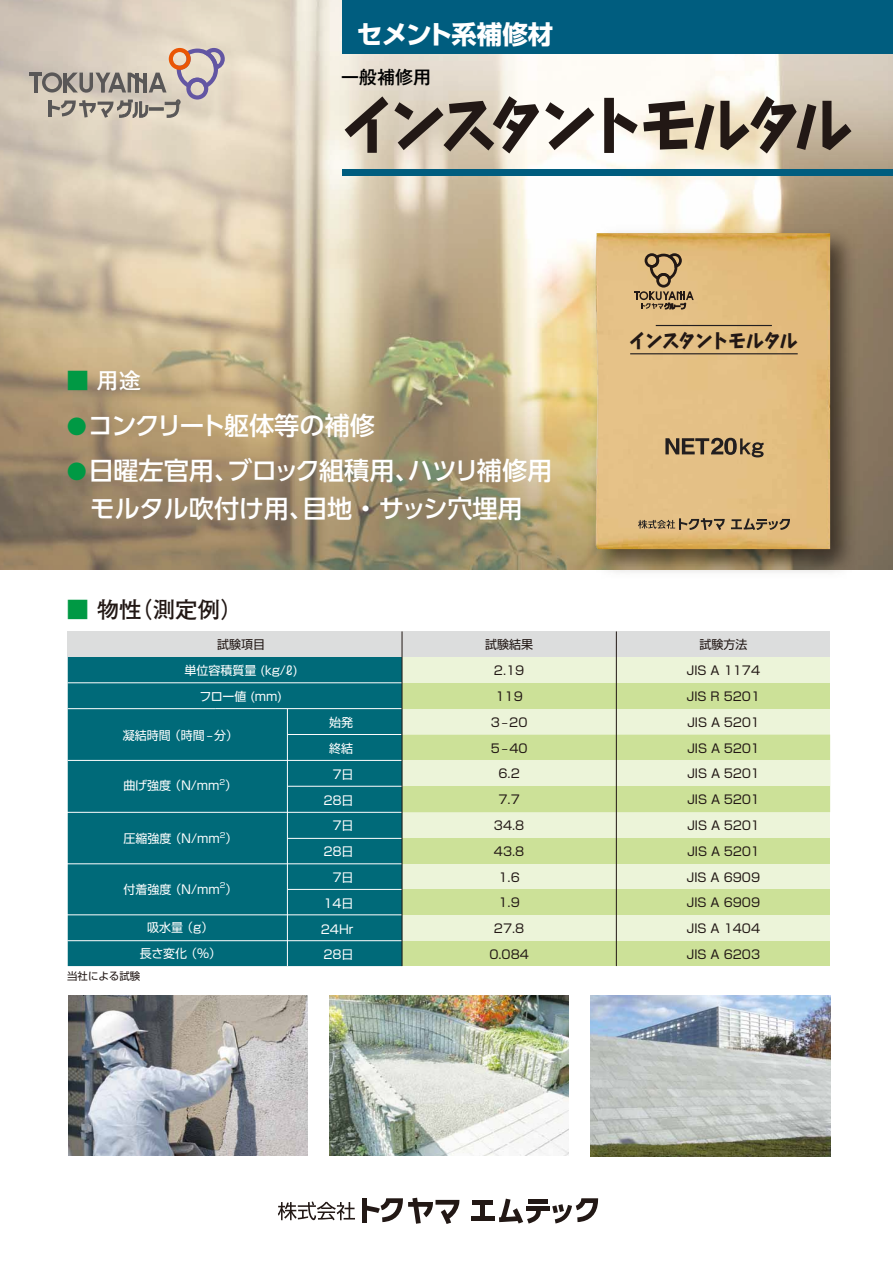
<style>
.page{position:relative;width:893px;height:1263px;background:#fff}
.page>*{position:absolute;margin:0;border:0;box-sizing:border-box;transform-origin:0 0}
.t1{font:700 61.5px "Take Std";letter-spacing:-.12em;color:#221815;scale:.95 1}
.t2{font:700 25.5px "Shin Go Pro";letter-spacing:-.015em;color:#fff}
.t3{font:500 25.05px/37.7px "UD Shin Go Pro";letter-spacing:-.01em;color:#fff;text-align:center}
.t4{font:500 25.05px "UD Shin Go Pro";letter-spacing:-.06em;color:#fff}
.t5{font:700 22.5px "Futo Go B101 Pro";color:#221815}
.t6{font:700 22.5px "Futo Go B101 Pro";color:#fff}
.t7{font:700 19.05px "Take Std";letter-spacing:-.06em;color:#221815;scale:.95 1}
.t8{font:500 18px "Gothic MB101 Pro";color:#000}
.t9{font:12.15px/25.8px "Shin Go Pro";color:#221815;text-align:center}
.t10{font:12.15px/25.8px "Shin Go Pro";color:#fff;text-align:center}
.t11{font:10.5px "Shin Go Pro";color:#221815}
.s1{color:#094}
.s2{font-size:20.1px;color:#094}
</style>
<div class="page">
<img style="left:0;top:0;width:893px;height:570px">
<svg style="left:278px;top:1201px;width:77px;height:19px"></svg>
<div style="left:362px;top:1198px;width:5px;height:25px;background:#221815"></div>
<svg style="left:367px;top:1198px;width:92px;height:26px"></svg>
<div style="left:473px;top:1200px;width:20px;height:5px;background:#221815"></div>
<div style="left:471px;top:1216px;width:24px;height:5px;background:#221815"></div>
<div style="left:480px;top:1204px;width:5px;height:13px;background:#221815"></div>
<hr style="left:528px;top:1199px;width:19px;height:4px;background:#221815">
<div style="left:526px;top:1206px;width:24px;height:5px;background:#221815"></div>
<svg style="left:499px;top:1198px;width:43px;height:25px"></svg>
<svg style="left:552px;top:1198px;width:46px;height:25px"></svg>
<img style="left:581px;top:219px;width:288px;height:353px">
<img style="left:596px;top:233px;width:234px;height:316px">
<svg style="left:665px;top:438px;width:99px;height:19px;background:#927c5a"></svg>
<svg style="left:638px;top:518px;width:87px;height:12px"></svg>
<svg style="left:731px;top:518px;width:59px;height:12px"></svg>
<hr style="left:656px;top:325px;width:116px;height:1px;background:#231f20">
<hr style="left:630px;top:353px;width:168px;height:1px;background:#231f20">
<div style="left:342px;top:169px;width:551px;height:7px;background:#005d7f"></div>
<div style="left:342px;top:0;width:551px;height:54px;background:#005d7f"></div>
<svg style="left:634px;top:253px;width:60px;height:56px;background:#b5976a"></svg>
<svg style="left:29px;top:48px;width:196px;height:70px;background:#c1b5ab"></svg>
<div style="left:181px;top:657px;width:649px;height:26px;background:#ecf4d9"></div>
<div style="left:181px;top:708px;width:649px;height:26px;background:#ecf4d9"></div>
<div style="left:181px;top:812px;width:649px;height:26px;background:#ecf4d9"></div>
<div style="left:181px;top:683px;width:649px;height:26px;background:#cce198"></div>
<div style="left:181px;top:735px;width:649px;height:77px;background:#cce198"></div>
<div style="left:181px;top:838px;width:649px;height:26px;background:#cce198"></div>
<div style="left:214px;top:864px;width:616px;height:26px;background:#ecf4d9"></div>
<div style="left:181px;top:889px;width:649px;height:26px;background:#cce198"></div>
<div style="left:181px;top:940px;width:649px;height:26px;background:#cce198"></div>
<div style="left:214px;top:915px;width:616px;height:25px;background:#ecf4d9"></div>
<div style="left:215px;top:760px;width:615px;height:26px;background:#ecf4d9"></div>
<div style="left:68px;top:657px;width:334px;height:309px;background:#006a79"></div>
<div style="left:68px;top:631px;width:762px;height:26px;background:#dcdddd"></div>
<hr style="left:67px;top:940px;width:335px;height:1px;background:#fff">
<hr style="left:67px;top:812px;width:335px;height:1px;background:#fff">
<hr style="left:67px;top:863px;width:335px;height:1px;background:#fff">
<hr style="left:67px;top:914px;width:335px;height:1px;background:#fff">
<hr style="left:68px;top:760px;width:334px;height:1px;background:#fff">
<hr style="left:287px;top:734px;width:114px;height:1px;background:#fff">
<hr style="left:287px;top:786px;width:116px;height:1px;background:#fff">
<hr style="left:287px;top:889px;width:115px;height:1px;background:#fff">
<hr style="left:287px;top:838px;width:115px;height:1px;background:#fff">
<hr style="left:68px;top:708px;width:147px;height:1px;background:#fff">
<hr style="left:68px;top:682px;width:334px;height:1px;background:#fff">
<hr style="left:215px;top:708px;width:187px;height:1px;background:#fff">
<hr style="left:287px;top:709px;width:1px;height:257px;background:#fff">
<hr style="left:402px;top:631px;width:1px;height:335px;background:#221815">
<hr style="left:616px;top:631px;width:1px;height:335px;background:#221815">
<img style="left:591px;top:996px;width:239px;height:160px">
<img style="left:68px;top:996px;width:240px;height:160px">
<img style="left:329px;top:996px;width:240px;height:160px">
<h2 class="t2" style="left:357px;top:14px;width:198px">セメント系補修材</h2>
<h3 class="t8" style="left:341px;top:63px;width:91px">一般補修用</h3>
<h1 class="t1" style="left:339px;top:76px;width:541px">インスタントモルタル</h1>
<h3 class="t6" style="left:67px;top:362px;width:76px"><span class="s1">■</span> 用途</h3>
<h3 class="t4" style="left:67px;top:405px;width:310px"><span class="s2">●</span>コンクリート躯体等の補修</h3>
<h3 class="t3" style="left:67px;top:451px;width:487px"><span class="s2">●</span>日曜左官用、ブロック組積用、ハツリ補修用モルタル吹付け用、目地・サッシ穴埋用</h3>
<h3 class="t5" style="left:67px;top:591px;width:178px"><span class="s1">■</span> 物性（測定例）</h3>
<h3 class="t7" style="left:629px;top:325px;width:179px">インスタントモルタル</h3>
<p class="t9" style="left:217px;top:630px;width:49px">試験項目</p>
<p class="t10" style="left:185px;top:656px;width:114px">単位容積質量 (kg/ℓ)フロー値 (mm)</p>
<p class="t10" style="left:123px;top:721px;width:117px">凝結時間 （時間 ‒分）</p>
<p class="t10" style="left:124px;top:771px;width:115px">曲げ強度（Ｎ/mm<sup>2</sup>）</p>
<p class="t10" style="left:123px;top:824px;width:116px">圧縮強度（Ｎ/mm<sup>2</sup>）</p>
<p class="t10" style="left:123px;top:875px;width:116px">付着強度（Ｎ/mm<sup>2</sup>）</p>
<p class="t10" style="left:140px;top:913px;width:83px;line-height:26.2px">吸水量 （g）<br>長さ変化 （％）</p>
<p class="t11" style="left:67px;top:968px;width:75px">当社による試験</p>
<p class="t10" style="left:321px;top:708px;width:34px;text-align:right">始発終結<br>７日<br>２８日<br>７日<br>２８日<br>７日<br>14日<br>24Hr<br>28日</p>
<p class="t9" style="left:485px;top:630px;width:49px">試験結果<br>2.19<br>119<br>3‒20<br>5‒40<br>6.2<br>7.7<br>34.8<br>43.8<br>1.6<br>1.9<br>27.8<br>0.084</p>
<p class="t9" style="left:687px;top:630px;width:76px">試験方法<br>JIS A 1174<br>JIS R 5201<br>JIS A ５２０１<br>JIS A ５２０１<br>JIS A ５２０１<br>JIS A ５２０１<br>JIS A ５２０１<br>JIS A ５２０１<br>JIS A 6909<br>JIS A 6909<br>JIS A 1404<br>JIS A 6203</p>
</div>
